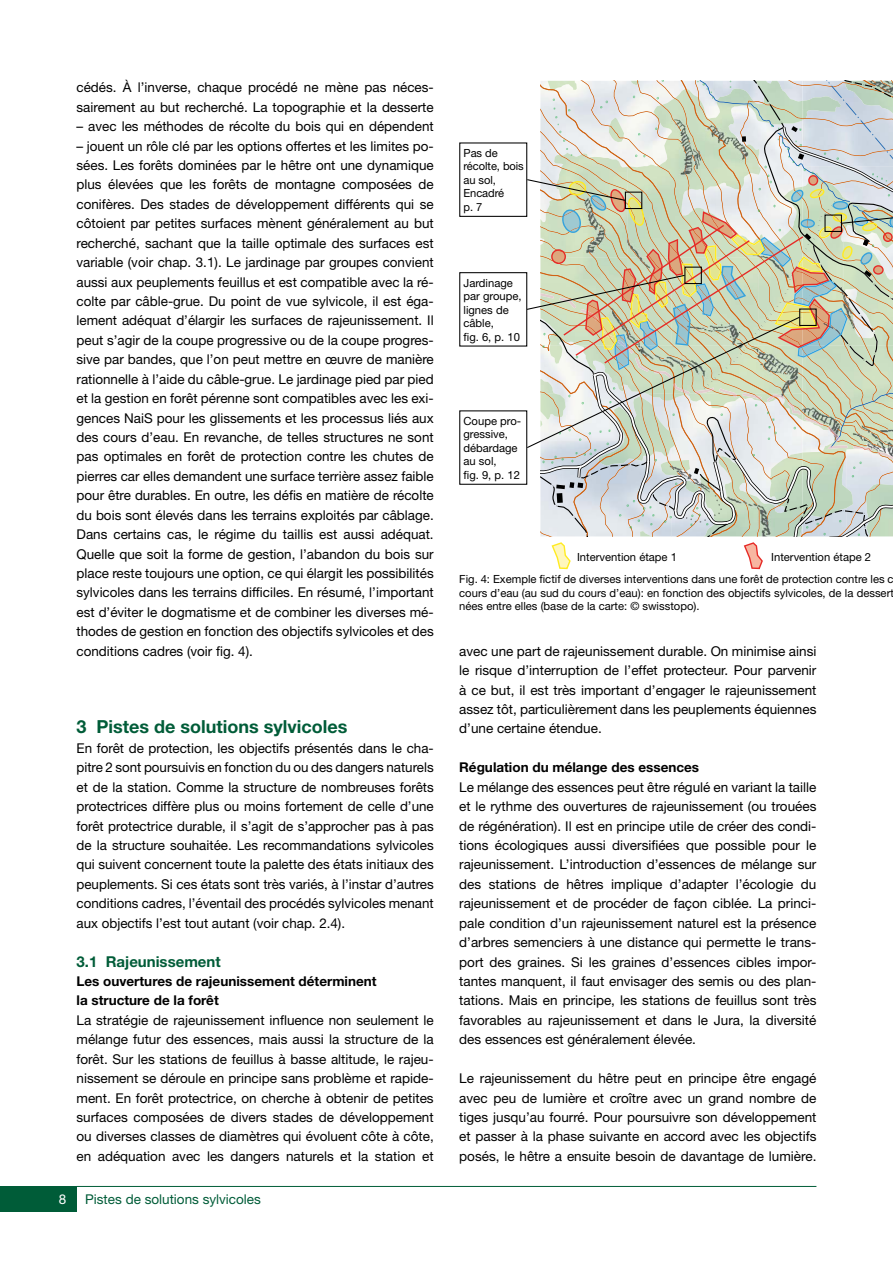
<style>
.page{position:relative;width:893px;height:1263px;background:#fff}
.page>*{position:absolute;margin:0;border:0;box-sizing:border-box;transform-origin:0 0}
.t1{font:700 18px "Helvetica Neue LT Std";color:#005c38}
.t2{font:15.3px "Arial";color:#000}
.t3{font:700 15px "Helvetica Neue LT Std";color:#005c38}
.t4{font:13.5px/19.5px "Helvetica Neue LT Std";color:#000;text-align:justify}
.t5{font:700 13.5px/19.5px "Helvetica Neue LT Std";color:#000}
.t6{font:13.5px "Helvetica Neue LT Std";color:#005c38}
.t7{font:13.5px "Helvetica Neue LT Std";color:#fff}
.t8{font:11.25px/13.5px "Helvetica Neue LT Std";color:#000}
</style>
<div class="page">
<hr style="left:77px;top:1186px;width:739px;height:1px;background:#005c38">
<div style="left:0;top:1186px;width:77px;height:26px;background:#005c38"></div>
<svg style="left:551px;top:542px;width:20px;height:27px"></svg>
<svg style="left:744px;top:542px;width:19px;height:27px"></svg>
<svg style="left:526px;top:81px;width:367px;height:455px"></svg>
<p class="t4" style="left:77px;top:78px;width:359px">cédés. À l’inverse, chaque procédé ne mène pas néces&shy;sairement au but recherché. La topographie et la desserte</p>
<p class="t4" style="left:77px;top:116px;width:359px">– avec les méthodes de récolte du bois qui en dépendent</p>
<p class="t4" style="left:77px;top:136px;width:359px">– jouent un rôle clé par les options offertes et les limites po&shy;sées. Les forêts dominées par le hêtre ont une dynamique plus élevées que les forêts de montagne composées de conifères. Des stades de développement différents qui se côtoient par petites surfaces mènent généralement au but recherché, sachant que la taille optimale des surfaces est variable (voir chap. 3.1). Le jardinage par groupes convient aussi aux peuplements feuillus et est compatible avec la ré&shy;colte par câble-grue. Du point de vue sylvicole, il est éga&shy;lement adéquat d’élargir les surfaces de rajeunissement. Il peut s’agir de la coupe progressive ou de la coupe progres&shy;sive par bandes, que l’on peut mettre en œuvre de manière rationnelle à l’aide du câble-grue. Le jardinage pied par pied et la gestion en forêt pérenne sont compatibles avec les exi&shy;gences NaiS pour les glissements et les processus liés aux des cours d’eau. En revanche, de telles structures ne sont pas optimales en forêt de protection contre les chutes de pierres car elles demandent une surface terrière assez faible pour être durables. En outre, les défis en matière de récolte du bois sont élevés dans les terrains exploités par câblage.<br>Dans certains cas, le régime du taillis est aussi adéquat.<br>Quelle que soit la forme de gestion, l’abandon du bois sur place reste toujours une option, ce qui élargit les possibilités sylvicoles dans les terrains difficiles. En résumé, l’important est d’éviter le dogmatisme et de combiner les diverses mé&shy;thodes de gestion en fonction des objectifs sylvicoles et des conditions cadres (voir fig. 4).</p>
<h1 class="t1" style="left:77px;top:716px;width:272px">3 Pistes de solutions sylvicoles</h1>
<p class="t4" style="left:77px;top:738px;width:359px">En forêt de protection, les objectifs présentés dans le cha&shy;pitre 2 sont poursuivis en fonction du ou des dangers naturels et de la station. Comme la structure de nombreuses forêts protectrices diffère plus ou moins fortement de celle d’une forêt protectrice durable, il s’agit de s’approcher pas à pas de la structure souhaitée. Les recommandations sylvicoles qui suivent concernent toute la palette des états initiaux des peuplements. Si ces états sont très variés, à l’instar d’autres conditions cadres, l’éventail des procédés sylvicoles menant aux objectifs l’est tout autant (voir chap. 2.4).</p>
<p class="t3" style="left:77px;top:952px;width:146px">3.1 Rajeunissement</p>
<p class="t5" style="left:77px;top:971px;width:302px">Les ouvertures de rajeunissement déterminent la structure de la forêt</p>
<p class="t4" style="left:77px;top:1010px;width:359px">La stratégie de rajeunissement influence non seulement le mélange futur des essences, mais aussi la structure de la forêt. Sur les stations de feuillus à basse altitude, le rajeu&shy;nissement se déroule en principe sans problème et rapide&shy;ment. En forêt protectrice, on cherche à obtenir de petites surfaces composées de divers stades de développement ou diverses classes de diamètres qui évoluent côte à côte, en adéquation avec les dangers naturels et la station et</p>
<p class="t7" style="left:59px;top:1191px;width:9px">8</p>
<p class="t6" style="left:85px;top:1191px;width:177px">Pistes de solutions sylvicoles</p>
<p class="t8" style="left:463px;top:146px;width:62px">Pas de récolte, bois au sol,<br>Encadré<br>p. 7</p>
<p class="t8" style="left:463px;top:276px;width:60px">Jardinage par groupe, lignes de câble,<br>fig. 6, p. 10</p>
<p class="t8" style="left:463px;top:414px;width:59px">Coupe pro&shy;gressive, débardage au sol,<br>fig. 9, p. 12</p>
<p class="t2" style="left:577px;top:546px;width:115px">Eingriff Etappe 1</p>
<p class="t2" style="left:771px;top:546px;width:115px">Eingriff Etappe 2</p>
<p class="t8" style="left:577px;top:550px;width:102px">Intervention étape 1</p>
<p class="t8" style="left:771px;top:550px;width:102px">Intervention étape 2</p>
<p class="t8" style="left:459px;top:572px;width:436px;text-align:justify">Fig. 4: Exemple fictif de diverses interventions dans une forêt de protection contre les c cours d’eau (au sud du cours d’eau): en fonction des objectifs sylvicoles, de la dessert nées entre elles (base de la carte: © swisstopo).</p>
<p class="t4" style="left:459px;top:641px;width:359px">avec une part de rajeunissement durable. On minimise ainsi le risque d’interruption de l’effet protecteur. Pour parvenir à ce but, il est très important d’engager le rajeunissement assez tôt, particulièrement dans les peuplements équiennes d’une certaine étendue.</p>
<p class="t5" style="left:459px;top:757px;width:241px">Régulation du mélange des essences</p>
<p class="t4" style="left:459px;top:777px;width:359px">Le mélange des essences peut être régulé en variant la taille et le rythme des ouvertures de rajeunissement (ou trouées de régénération). Il est en principe utile de créer des condi&shy;tions écologiques aussi diversifiées que possible pour le rajeunissement. L’introduction d’essences de mélange sur des stations de hêtres implique d’adapter l’écologie du rajeunissement et de procéder de façon ciblée. La princi&shy;pale condition d’un rajeunissement naturel est la présence d’arbres semenciers à une distance qui permette le trans&shy;port des graines. Si les graines d’essences cibles impor&shy;tantes manquent, il faut envisager des semis ou des plan&shy;tations. Mais en principe, les stations de feuillus sont très favorables au rajeunissement et dans le Jura, la diversité des essences est généralement élevée.</p>
<p class="t4" style="left:459px;top:1068px;width:359px">Le rajeunissement du hêtre peut en principe être engagé avec peu de lumière et croître avec un grand nombre de tiges jusqu’au fourré. Pour poursuivre son développement et passer à la phase suivante en accord avec les objectifs posés, le hêtre a ensuite besoin de davantage de lumière.</p>
</div>
